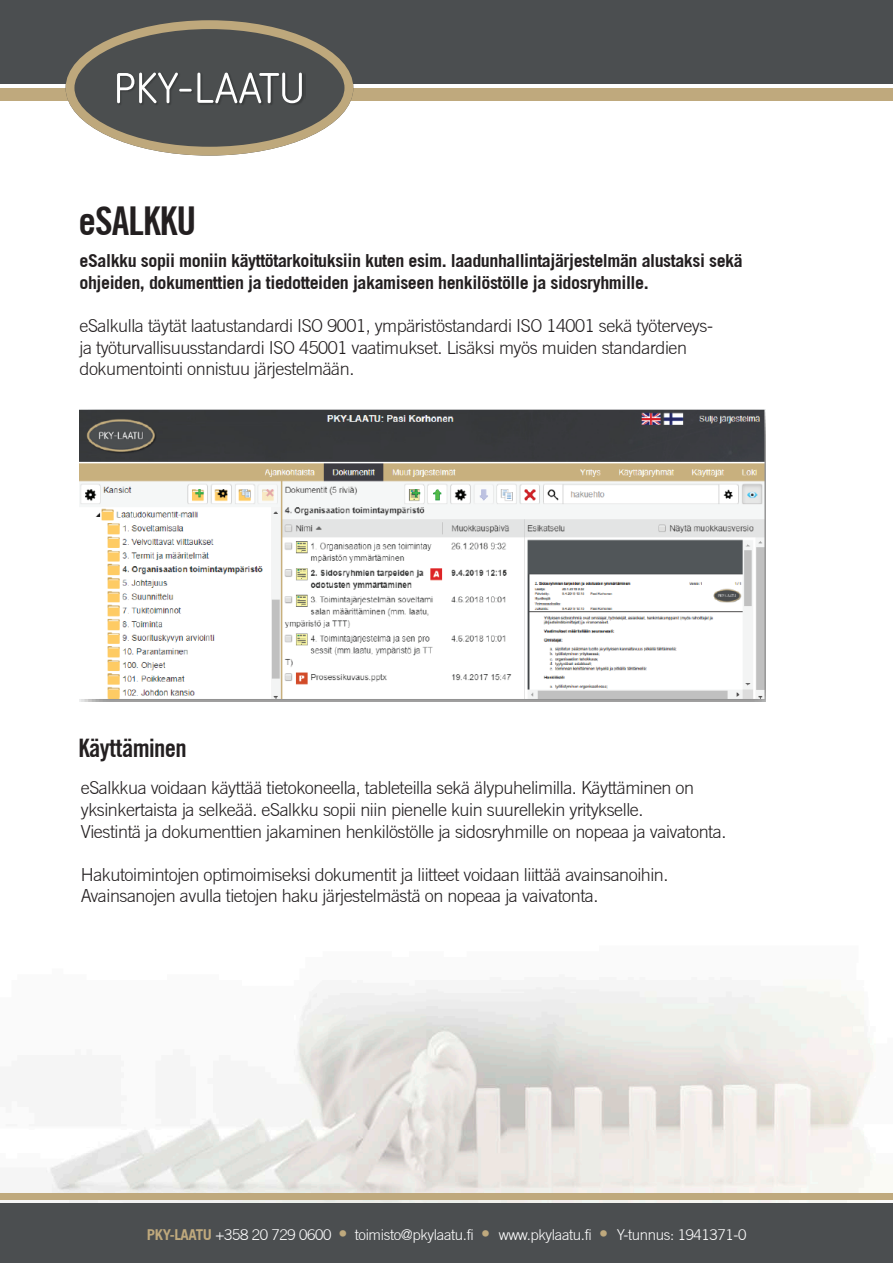
<style>
.page{position:relative;width:893px;height:1263px;background:#fff}
.page>*{position:absolute;margin:0;border:0;box-sizing:border-box;transform-origin:0 0}
.t1{font:700 condensed 39.75px "Trade Gothic No.20";letter-spacing:-.025em;color:#231f20}
.t2{font:700 condensed 25.5px "Trade Gothic No.20";letter-spacing:-.025em;color:#231f20}
.t3{font:300 18px/21.6px "Trade Gothic";letter-spacing:-.025em;color:#231f20}
.t4{font:700 18px/21.6px "Trade Gothic";letter-spacing:-.025em;color:#231f20}
.t5{font:300 15px "Trade Gothic";letter-spacing:-.025em;color:#fff}
.s1{font-weight:700;color:#bfa97d}
.s2{font-size:18px;color:#bfa97d}
</style>
<div class="page">
<img style="left:46px;top:84px;width:827px;height:1119px">
<div style="left:0;top:0;width:893px;height:84px;background:#4b4e50"></div>
<div style="left:0;top:88px;width:893px;height:13px;background:#bfa97d"></div>
<svg style="left:66px;top:20px;width:287px;height:136px"></svg>
<div style="left:0;top:1193px;width:893px;height:7px;background:#bfa97d"></div>
<div style="left:0;top:1203px;width:893px;height:60px;background:#4b4e50"></div>
<img style="left:80px;top:410px;width:685px;height:292px">
<h1 class="t1" style="left:78px;top:197px;width:119px">eSALKKU</h1>
<p class="t4" style="left:80px;top:250px;width:665px">eSalkku sopii moniin käyttötarkoituksiin kuten esim. laadunhallintajärjestelmän alustaksi sekä ohjeiden, dokumenttien ja tiedotteiden jakamiseen henkilöstölle ja sidosryhmille.</p>
<p class="t3" style="left:80px;top:315px;width:635px">eSalkulla täytät laatustandardi ISO 9001, ympäristöstandardi ISO 14001 sekä työterveys&shy;ja työturvallisuusstandardi ISO 45001 vaatimukset. Lisäksi myös muiden standardien dokumentointi onnistuu järjestelmään.</p>
<h2 class="t2" style="left:78px;top:732px;width:110px">Käyttäminen</h2>
<p class="t3" style="left:81px;top:777px;width:647px">eSalkkua voidaan käyttää tietokoneella, tableteilla sekä älypuhelimilla. Käyttäminen on yksinkertaista ja selkeää. eSalkku sopii niin pienelle kuin suurellekin yritykselle.<br>Viestintä ja dokumenttien jakaminen henkilöstölle ja sidosryhmille on nopeaa ja vaivatonta.</p>
<p class="t3" style="left:81px;top:863px;width:589px">Hakutoimintojen optimoimiseksi dokumentit ja liitteet voidaan liittää avainsanoihin.<br>Avainsanojen avulla tietojen haku järjestelmästä on nopeaa ja vaivatonta.</p>
<p class="t5" style="left:147px;top:1225px;width:601px"><span class="s1">PKY-LAATU</span> +358 20 729 0600 <span class="s2">•</span> toimisto@pkylaatu.fi <span class="s2">•</span> www.pkylaatu.fi <span class="s2">•</span> Y-tunnus: 1941371-0</p>
</div>
